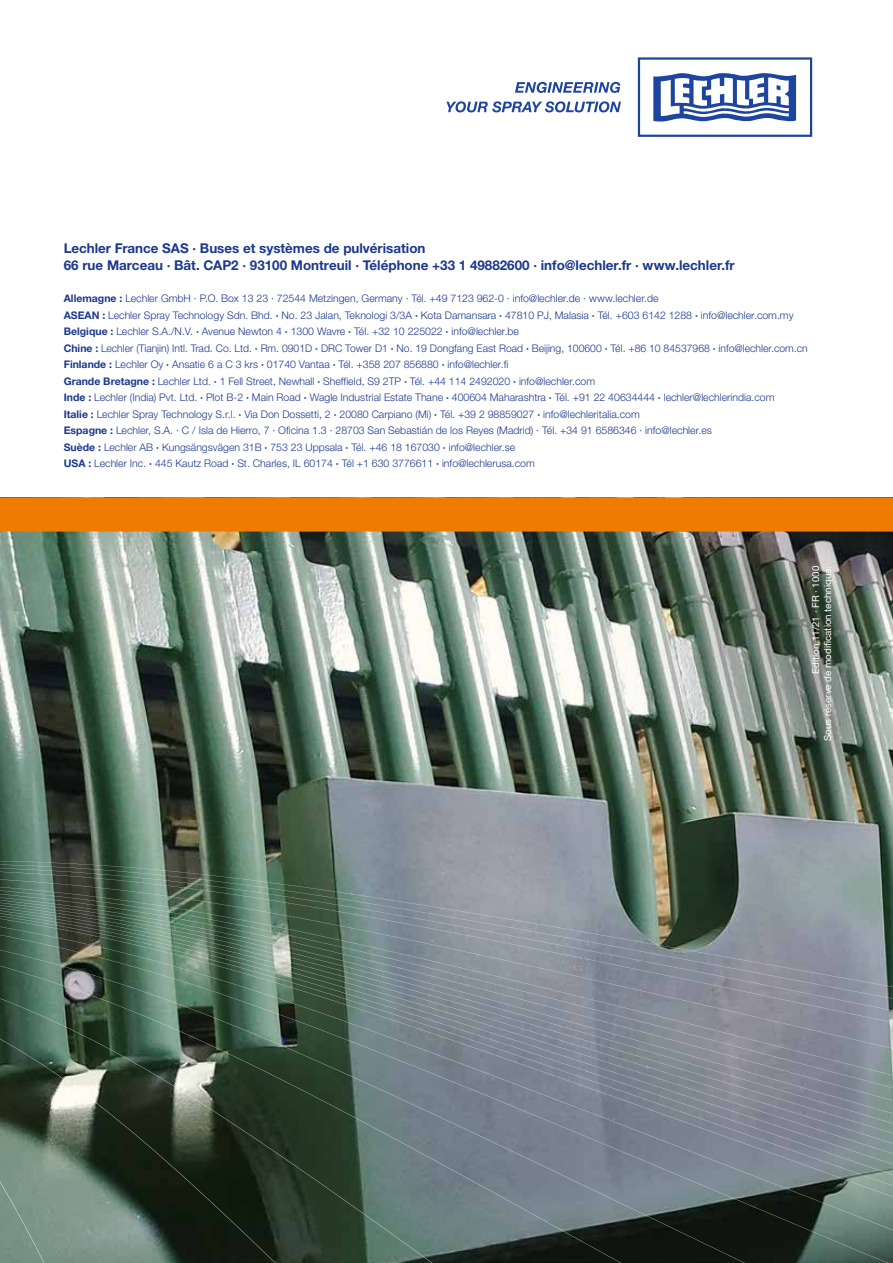
<style>
.page{position:relative;width:893px;height:1263px;background:#fff}
.page>*{position:absolute;margin:0;border:0;box-sizing:border-box;transform-origin:0 0}
.t1{font:700 13.5px/17.2px "Helvetica Neue LTW1 G";color:#1c388f}
.t2{font:300 10.5px/16.5px "Helvetica Neue LTW1 G";color:#1c388f}
.t3{font:9.75px/12px "Helvetica Neue LTW1 G";color:#fff;text-align:right}
.s1{font-weight:700}
</style>
<div class="page">
<div style="left:638px;top:57px;width:174px;height:80px;border:2px solid #1d45a0"></div>
<svg style="left:653px;top:73px;width:143px;height:49px"></svg>
<svg style="left:515px;top:82px;width:105px;height:11px"></svg>
<svg style="left:446px;top:101px;width:175px;height:11px"></svg>
<img style="left:0;top:531px;width:893px;height:329px">
<svg style="left:0;top:860px;width:893px;height:403px;background:#63726f"></svg>
<div style="left:0;top:497px;width:893px;height:34px;background:#ef7c00"></div>
<p class="t1" style="left:64px;top:239px;width:672px">Lechler France SAS · Buses et systèmes de pulvérisation<br>66 rue Marceau · Bât. CAP2 · 93100 Montreuil · Téléphone +33 1 49882600 · info@lechler.fr · www.lechler.fr</p>
<p class="t2" style="left:64px;top:290px;width:745px"><span class="s1">Allemagne :</span> Lechler GmbH · P.O. Box 13 23 · 72544 Metzingen, Germany · Tél. +49 7123 962-0 · info@lechler.de · www.lechler.de<br><span class="s1">ASEAN :</span> Lechler Spray Technology Sdn. Bhd. <span class="s1">·</span> No. 23 Jalan, Teknologi 3/3A <span class="s1">·</span> Kota Damansara <span class="s1">·</span> 47810 PJ, Malasia <span class="s1">·</span> Tél. +603 6142 1288 <span class="s1">·</span> info@lechler.com.my <span class="s1">Belgique :</span> Lechler S.A./N.V. <span class="s1">·</span> Avenue Newton 4 <span class="s1">·</span> 1300 Wavre <span class="s1">·</span> Tél. +32 10 225022 <span class="s1">·</span> info@lechler.be<br><span class="s1">Chine :</span> Lechler (Tianjin) Intl. Trad. Co. Ltd. <span class="s1">·</span> Rm. 0901D <span class="s1">·</span> DRC Tower D1 <span class="s1">·</span> No. 19 Dongfang East Road <span class="s1">·</span> Beijing, 100600 <span class="s1">·</span> Tél. +86 10 84537968 <span class="s1">·</span> info@lechler.com.cn <span class="s1">Finlande :</span> Lechler Oy <span class="s1">·</span> Ansatie 6 a C 3 krs <span class="s1">·</span> 01740 Vantaa <span class="s1">·</span> Tél. +358 207 856880 <span class="s1">·</span> info@lechler.fi<br><span class="s1">Grande Bretagne :</span> Lechler Ltd. <span class="s1">·</span> 1 Fell Street, Newhall <span class="s1">·</span> Sheffield, S9 2TP <span class="s1">·</span> Tél. +44 114 2492020 <span class="s1">·</span> info@lechler.com<br><span class="s1">Inde :</span> Lechler (India) Pvt. Ltd. <span class="s1">·</span> Plot B-2 <span class="s1">·</span> Main Road <span class="s1">·</span> Wagle Industrial Estate Thane <span class="s1">·</span> 400604 Maharashtra <span class="s1">·</span> Tél. +91 22 40634444 <span class="s1">·</span> lechler@lechlerindia.com<br><span class="s1">Italie :</span> Lechler Spray Technology S.r.l. <span class="s1">·</span> Via Don Dossetti, 2 <span class="s1">·</span> 20080 Carpiano (Mi) <span class="s1">·</span> Tél. +39 2 98859027 <span class="s1">·</span> info@lechleritalia.com<br><span class="s1">Espagne :</span> Lechler, S.A. · C / Isla de Hierro, 7 · Oficina 1.3 · 28703 San Sebastián de los Reyes (Madrid) · Tél. +34 91 6586346 · info@lechler.es<br><span class="s1">Suède :</span> Lechler AB <span class="s1">·</span> Kungsängsvägen 31B <span class="s1">·</span> 753 23 Uppsala <span class="s1">·</span> Tél. +46 18 167030 <span class="s1">·</span> info@lechler.se<br><span class="s1">USA :</span> Lechler Inc. <span class="s1">·</span> 445 Kautz Road <span class="s1">·</span> St. Charles, IL 60174 <span class="s1">·</span> Tél +1 630 3776611 <span class="s1">·</span> info@lechlerusa.com</p>
<p class="t3" style="left:810px;top:741px;width:177px;rotate:-90deg">Edition 11/21 · FR · 1000<br>Sous réserve de modification technique.</p>
</div>
